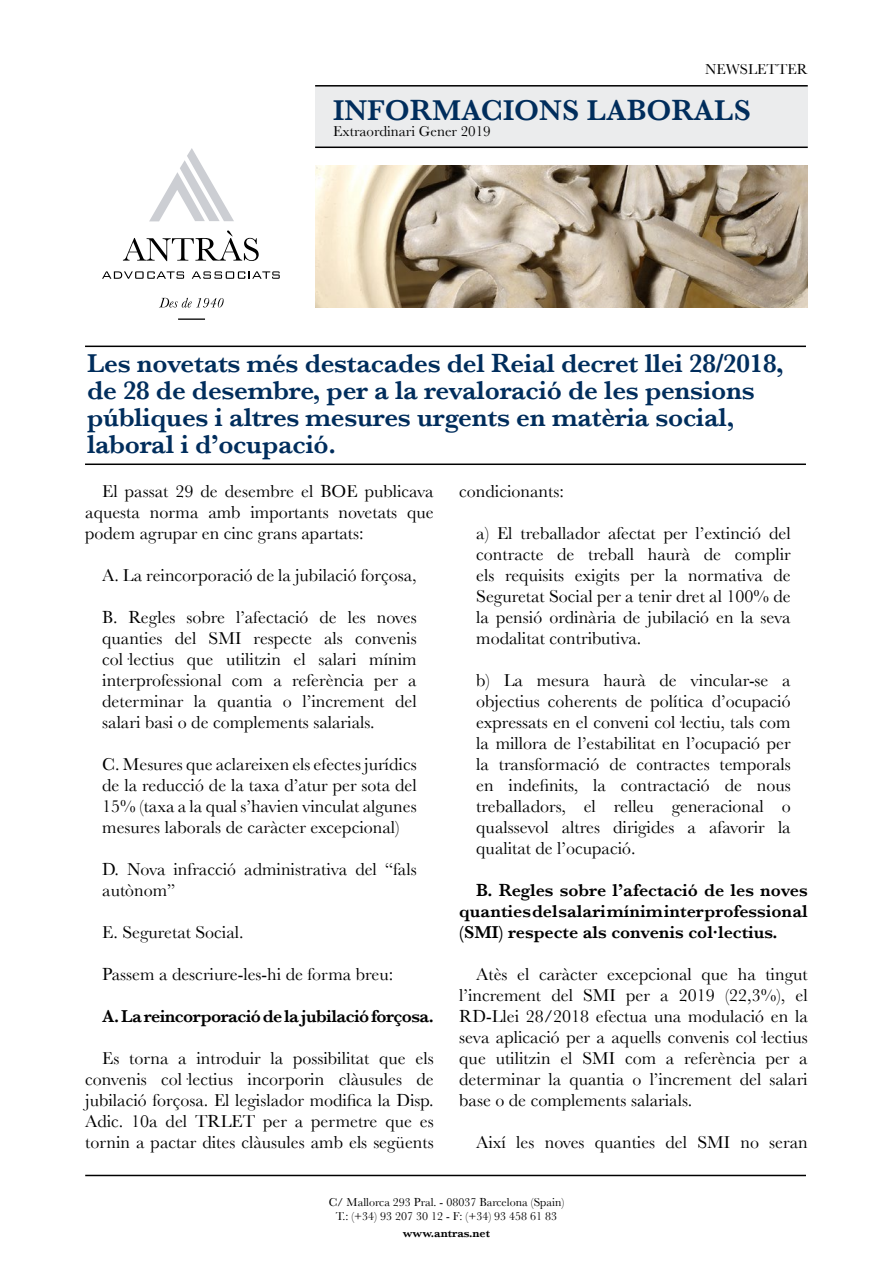
<style>
.page{position:relative;width:893px;height:1263px;background:#fff}
.page>*{position:absolute;margin:0;border:0;box-sizing:border-box;transform-origin:0 0}
.t1{font:600 30px "Baskerville";color:#002d5c}
.t2{font:600 27px/27px "Baskerville";letter-spacing:-.01em;color:#002d5c}
.t3{font:18px/21px "Baskerville";color:#000;text-align:justify}
.t4{font:600 18px/21px "Baskerville";color:#000;text-align:justify}
.t5{font:600 18px "Baskerville";letter-spacing:-.03em;color:#000}
.t6{font:15px "Baskerville";color:#000}
.t7{font:12px/13.5px "Baskerville";color:#000;text-align:center}
.t8{font:600 12px "Baskerville";color:#000}
</style>
<div class="page">
<img style="left:315px;top:166px;width:493px;height:142px">
<div style="left:315px;top:85px;width:493px;height:63px;background:#ebeced"></div>
<hr style="left:85px;top:1175px;width:721px;height:1px;background:#000">
<hr style="left:315px;top:147px;width:493px;height:1px;background:#000">
<hr style="left:315px;top:85px;width:493px;height:2px;background:#000">
<hr style="left:85px;top:346px;width:721px;height:1px;background:#000">
<hr style="left:85px;top:463px;width:721px;height:2px;background:#000">
<svg style="left:149px;top:148px;width:85px;height:73px"></svg>
<svg style="left:123px;top:230px;width:136px;height:31px"></svg>
<svg style="left:102px;top:271px;width:82px;height:8px"></svg>
<svg style="left:192px;top:271px;width:88px;height:8px"></svg>
<svg style="left:159px;top:298px;width:65px;height:10px"></svg>
<hr style="left:178px;top:318px;width:27px;height:2px;background:#000">
<p class="t6" style="left:705px;top:60px;width:104px">NEWSLETTER</p>
<h1 class="t1" style="left:333px;top:93px;width:419px">INFORMACIONS LABORALS</h1>
<p class="t6" style="left:333px;top:122px;width:159px">Extraordinari Gener 2019</p>
<h2 class="t2" style="left:87px;top:350px;width:698px">Les novetats més destacades del Reial decret llei 28/2018, de 28 de desembre, per a la revaloració de les pensions públiques i altres mesures urgents en matèria social, laboral i d’ocupació.</h2>
<p class="t3" style="left:85px;top:480px;width:350px;text-indent:17px">El passat 29 de desembre el BOE publicava aquesta norma amb importants novetats que podem agrupar en cinc grans apartats:</p>
<p class="t3" style="left:102px;top:564px;width:316px">A. La reincorporació de la jubilació forçosa,</p>
<p class="t3" style="left:102px;top:606px;width:316px">B. Regles sobre l’afectació de les noves quanties del SMI respecte als convenis col·lectius que utilitzin el salari mínim interprofessional com a referència per a determinar la quantia o l’increment del salari basi o de complements salarials.</p>
<p class="t3" style="left:102px;top:753px;width:316px">C. Mesures que aclareixen els efectes jurídics de la reducció de la taxa d’atur per sota del 15% (taxa a la qual s’havien vinculat algunes mesures laborals de caràcter excepcional)</p>
<p class="t3" style="left:102px;top:858px;width:316px">D. Nova infracció administrativa del “fals autònom”</p>
<p class="t3" style="left:102px;top:921px;width:143px">E. Seguretat Social.</p>
<p class="t3" style="left:102px;top:963px;width:293px">Passem a descriure-les-hi de forma breu:</p>
<p class="t5" style="left:102px;top:1005px;width:333px">A. La reincorporació de la jubilació forçosa.</p>
<p class="t3" style="left:85px;top:1047px;width:350px;text-indent:17px">Es torna a introduir la possibilitat que els convenis col·lectius incorporin clàusules de jubilació forçosa. El legislador modifica la Disp.<br>Adic. 10a del TRLET per a permetre que es tornin a pactar dites clàusules amb els següents</p>
<p class="t3" style="left:459px;top:480px;width:106px">condicionants:</p>
<p class="t3" style="left:476px;top:522px;width:316px">a) El treballador afectat per l’extinció del contracte de treball haurà de complir els requisits exigits per la normativa de Seguretat Social per a tenir dret al 100% de la pensió ordinària de jubilació en la seva modalitat contributiva.</p>
<p class="t3" style="left:476px;top:669px;width:316px">b) La mesura haurà de vincular-se a objectius coherents de política d’ocupació expressats en el conveni col·lectiu, tals com la millora de l’estabilitat en l’ocupació per la transformació de contractes temporals en indefinits, la contractació de nous treballadors, el relleu generacional o qualssevol altres dirigides a afavorir la qualitat de l’ocupació.</p>
<p class="t4" style="left:459px;top:879px;width:350px;text-indent:17px">B. Regles sobre l’afectació de les noves quanties del salari mínim interprofessional (SMI) respecte als convenis col·lectius.</p>
<p class="t3" style="left:459px;top:963px;width:350px;text-indent:17px">Atès el caràcter excepcional que ha tingut l’increment del SMI per a 2019 (22,3%), el RD-Llei 28/2018 efectua una modulació en la seva aplicació per a aquells convenis col·lectius que utilitzin el SMI com a referència per a determinar la quantia o l’increment del salari base o de complements salarials.</p>
<p class="t3" style="left:476px;top:1131px;width:333px">Així les noves quanties del SMI no seran</p>
<p class="t7" style="left:329px;top:1195px;width:237px">C/ Mallorca 293 Pral. - 08037 Barcelona (Spain)<br>T.: (+34) 93 207 30 12 - F: (+34) 93 458 61 83</p>
<p class="t8" style="left:403px;top:1226px;width:89px">www.antras.net</p>
</div>
